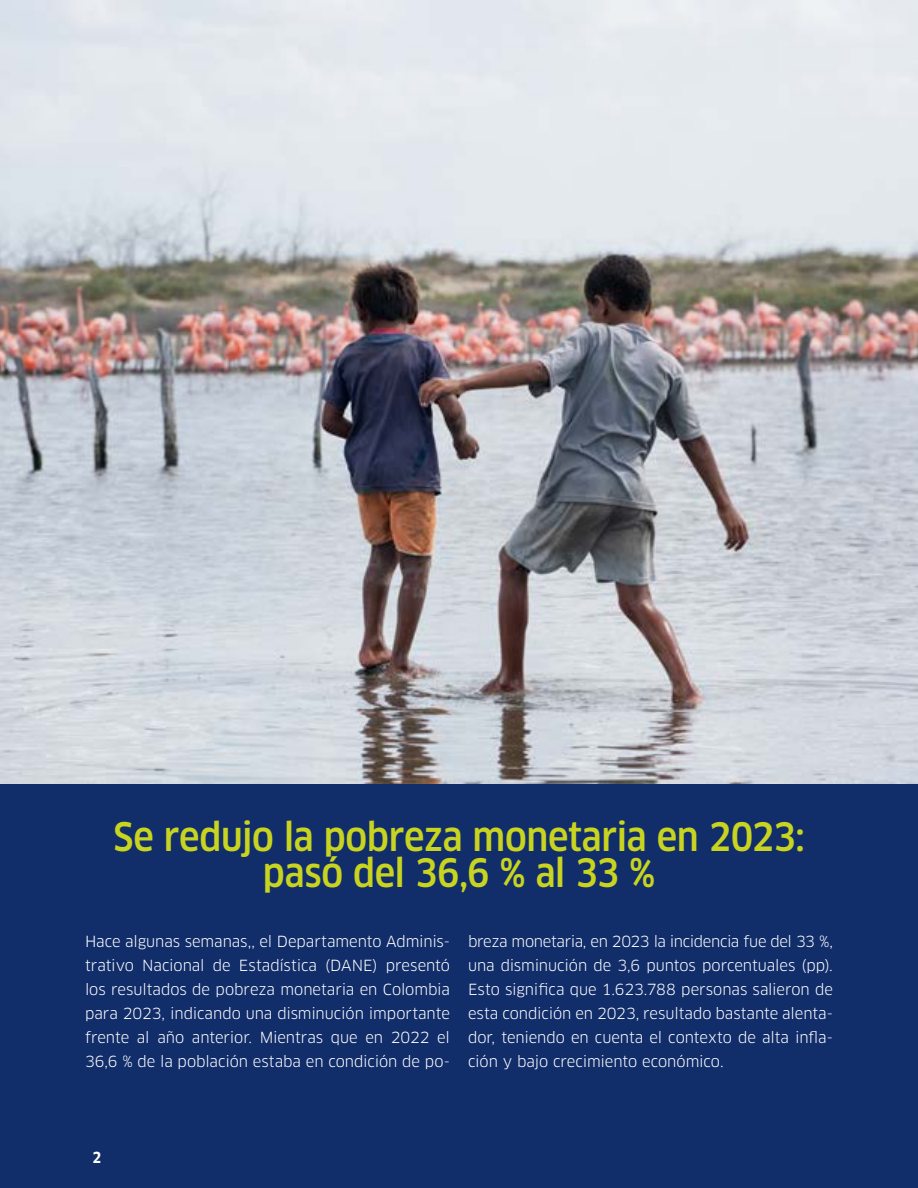
<style>
.page{position:relative;width:918px;height:1188px;background:#112d6a}
.page>*{position:absolute;margin:0;border:0;box-sizing:border-box;transform-origin:0 0}
.t1{font:500 38.4px/36px "Clan Pro Narr";letter-spacing:-.015em;color:#c8d41f;text-align:center}
.t2{font:15px/24px "Clan Pro";letter-spacing:-.005em;color:#fff;text-align:justify}
.t3{font:700 15px "Clan Pro Narr";color:#fff}
</style>
<div class="page">
<img style="left:0;top:0;width:918px;height:783px">
<h1 class="t1" style="left:113px;top:820px;width:693px">Se redujo la pobreza monetaria en 2023: pasó del 36,6 % al 33 %</h1>
<p class="t2" style="left:85px;top:930px;width:366px">Hace algunas semanas,, el Departamento Adminis&shy;trativo Nacional de Estadística (DANE) presentó los resultados de pobreza monetaria en Colombia para 2023, indicando una disminución importante frente al año anterior. Mientras que en 2022 el 36,6 % de la población estaba en condición de po-</p>
<p class="t2" style="left:468px;top:930px;width:366px">breza monetaria, en 2023 la incidencia fue del 33 %, una disminución de 3,6 puntos porcentuales (pp).<br>Esto significa que 1.623.788 personas salieron de esta condición en 2023, resultado bastante alenta&shy;dor, teniendo en cuenta el contexto de alta infla&shy;ción y bajo crecimiento económico.</p>
<p class="t3" style="left:93px;top:1149px;width:10px">2</p>
</div>
